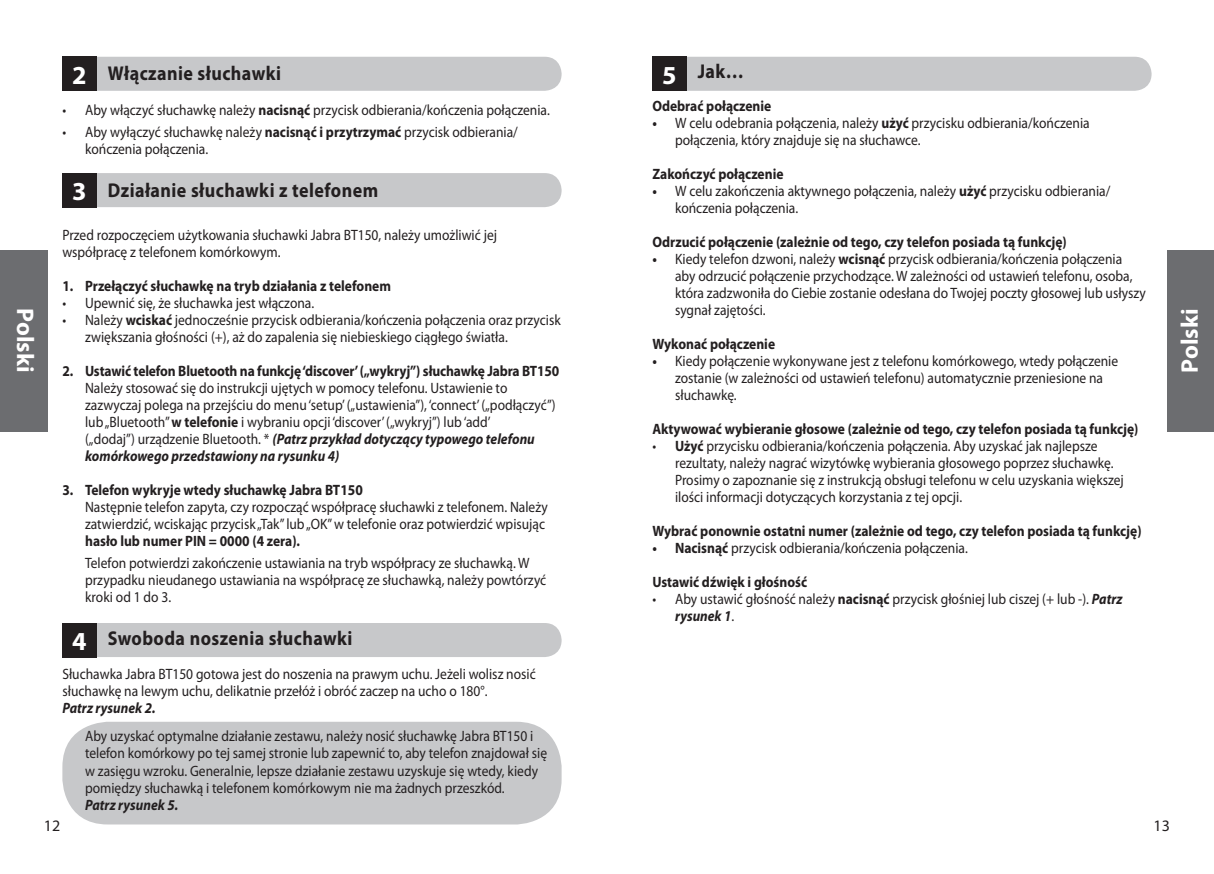
<style>
.page{position:relative;width:1214px;height:874px;background:#fff}
.page>*{position:absolute;margin:0;border:0;box-sizing:border-box;transform-origin:0 0}
.t1{font:700 26px "Myriad Pro";color:#fff}
.t2{font:700 24px "Myriad Pro";letter-spacing:.005em;color:#fff}
.t3{font:700 20px "Myriad Pro";letter-spacing:.025em;color:#231f20;scale:.9 1}
.t4{font:16px "Myriad Pro";color:#231f20}
.t5{font:15px/17px "Myriad Pro";color:#231f20;scale:.9 1}
.t6{font:700 15px "Myriad Pro";color:#231f20;scale:.9 1}
.t7{font:italic 700 15px "Myriad Pro";color:#231f20;scale:.9 1}
.s1{font-weight:700}
.s2{font-weight:700;font-style:italic}
</style>
<div class="page">
<div style="left:0;top:249px;width:47px;height:182px;background:#6c6d70"></div>
<div style="left:1166px;top:249px;width:47px;height:182px;background:#6c6d70"></div>
<div style="left:686px;top:57px;width:465px;height:34px;background:#c7c8ca"></div>
<div style="left:652px;top:57px;width:34px;height:34px;background:#231f20"></div>
<div style="left:62px;top:721px;width:499px;height:103px;background:#c7c8ca"></div>
<div style="left:96px;top:623px;width:465px;height:33px;background:#c7c8ca"></div>
<div style="left:62px;top:622px;width:34px;height:34px;background:#231f20"></div>
<div style="left:96px;top:57px;width:465px;height:34px;background:#c7c8ca"></div>
<div style="left:62px;top:57px;width:34px;height:34px;background:#231f20"></div>
<div style="left:96px;top:173px;width:465px;height:34px;background:#c7c8ca"></div>
<div style="left:62px;top:173px;width:34px;height:34px;background:#231f20"></div>
<h2 class="t2" style="left:39px;top:308px;width:66px;rotate:90deg">Polski</h2>
<h3 class="t3" style="left:108px;top:62px;width:194px">Włączanie słuchawki</h3>
<p class="t5" style="left:62px;top:101px;width:543px">• Aby włączyć słuchawkę należy <span class="s1">nacisnąć</span> przycisk odbierania/kończenia połączenia.</p>
<p class="t5" style="left:85px;top:123px;width:482px;text-indent:-23px">• Aby wyłączyć słuchawkę należy <span class="s1">nacisnąć i przytrzymać</span> przycisk odbierania/ kończenia połączenia.</p>
<h3 class="t3" style="left:108px;top:179px;width:302px">Działanie słuchawki z telefonem</h3>
<p class="t5" style="left:62px;top:226px;width:484px">Przed rozpoczęciem użytkowania słuchawki Jabra BT150, należy umożliwić jej współpracę z telefonem komórkowym.</p>
<p class="t6" style="left:62px;top:277px;width:366px">1. Przełączyć słuchawkę na tryb działania z telefonem</p>
<p class="t5" style="left:62px;top:294px;width:281px">• Upewnić się, że słuchawka jest włączona.</p>
<p class="t5" style="left:85px;top:311px;width:530px;text-indent:-23px">• Należy <span class="s1">wciskać</span> jednocześnie przycisk odbierania/kończenia połączenia oraz przycisk zwiększania głośności (+), aż do zapalenia się niebieskiego ciągłego światła.</p>
<p class="t6" style="left:62px;top:362px;width:553px">2. Ustawić telefon Bluetooth na funkcję ‘discover’ („wykryj”) słuchawkę Jabra BT150</p>
<p class="t5" style="left:85px;top:379px;width:524px">Należy stosować się do instrukcji ujętych w pomocy telefonu. Ustawienie to zazwyczaj polega na przejściu do menu ‘setup’ („ustawienia”), ‘connect’ („podłączyć”) lub „Bluetooth” <span class="s1">w telefonie</span> i wybraniu opcji ‘discover’ („wykryj”) lub ‘add’<br>(„dodaj”) urządzenie Bluetooth. * <span class="s2">(Patrz przykład dotyczący typowego telefonu komórkowego przedstawiony na rysunku 4)</span></p>
<p class="t6" style="left:62px;top:481px;width:335px">3. Telefon wykryje wtedy słuchawkę Jabra BT150</p>
<p class="t5" style="left:85px;top:498px;width:515px">Następnie telefon zapyta, czy rozpocząć współpracę słuchawki z telefonem. Należy zatwierdzić, wciskając przycisk „Tak”lub „OK” w telefonie oraz potwierdzić wpisując</p>
<p class="t6" style="left:85px;top:532px;width:240px">hasło lub numer PIN = 0000 (4 zera).</p>
<p class="t5" style="left:85px;top:554px;width:514px">Telefon potwierdzi zakończenie ustawiania na tryb współpracy ze słuchawką. W przypadku nieudanego ustawiania na współpracę ze słuchawką, należy powtórzyć kroki od 1 do 3.</p>
<h3 class="t3" style="left:108px;top:627px;width:273px">Swoboda noszenia słuchawki</h3>
<p class="t5" style="left:62px;top:665px;width:527px">Słuchawka Jabra BT150 gotowa jest do noszenia na prawym uchu. Jeżeli wolisz nosić słuchawkę na lewym uchu, delikatnie przełóż i obróć zaczep na ucho o 180°.</p>
<p class="t7" style="left:62px;top:699px;width:105px">Patrz rysunek 2.</p>
<p class="t5" style="left:85px;top:727px;width:515px">Aby uzyskać optymalne działanie zestawu, należy nosić słuchawkę Jabra BT150 i telefon komórkowy po tej samej stronie lub zapewnić to, aby telefon znajdował się w zasięgu wzroku. Generalnie, lepsze działanie zestawu uzyskuje się wtedy, kiedy pomiędzy słuchawką i telefonem komórkowym nie ma żadnych przeszkód.</p>
<p class="t7" style="left:85px;top:795px;width:105px">Patrz rysunek 5.</p>
<h1 class="t1" style="left:72px;top:60px;width:16px">2</h1>
<h1 class="t1" style="left:72px;top:176px;width:16px">3</h1>
<h1 class="t1" style="left:72px;top:626px;width:16px">4</h1>
<p class="t4" style="left:44px;top:816px;width:18px">12</p>
<h3 class="t3" style="left:697px;top:60px;width:53px">Jak…</h3>
<p class="t6" style="left:652px;top:97px;width:134px">Odebrać połączenie</p>
<p class="t5" style="left:675px;top:114px;width:462px;text-indent:-23px"><span class="s1">•</span> W celu odebrania połączenia, należy <span class="s1">użyć</span> przycisku odbierania/kończenia połączenia, który znajduje się na słuchawce.</p>
<p class="t6" style="left:652px;top:165px;width:147px">Zakończyć połączenie</p>
<p class="t5" style="left:675px;top:182px;width:485px;text-indent:-23px"><span class="s1">•</span> W celu zakończenia aktywnego połączenia, należy <span class="s1">użyć</span> przycisku odbierania/ kończenia połączenia.</p>
<p class="t6" style="left:652px;top:233px;width:462px">Odrzucić połączenie (zależnie od tego, czy telefon posiada tą funkcję)</p>
<p class="t5" style="left:675px;top:250px;width:524px;text-indent:-23px"><span class="s1">•</span> Kiedy telefon dzwoni, należy <span class="s1">wcisnąć</span> przycisk odbierania/kończenia połączenia aby odrzucić połączenie przychodzące. W zależności od ustawień telefonu, osoba, która zadzwoniła do Ciebie zostanie odesłana do Twojej poczty głosowej lub usłyszy sygnał zajętości.</p>
<p class="t6" style="left:652px;top:335px;width:138px">Wykonać połączenie</p>
<p class="t5" style="left:675px;top:352px;width:494px;text-indent:-23px"><span class="s1">•</span> Kiedy połączenie wykonywane jest z telefonu komórkowego, wtedy połączenie zostanie (w zależności od ustawień telefonu) automatycznie przeniesione na słuchawkę.</p>
<p class="t6" style="left:652px;top:420px;width:541px">Aktywować wybieranie głosowe (zależnie od tego, czy telefon posiada tą funkcję)</p>
<p class="t5" style="left:675px;top:437px;width:500px;text-indent:-23px">• <span class="s1">Użyć</span> przycisku odbierania/kończenia połączenia. Aby uzyskać jak najlepsze rezultaty, należy nagrać wizytówkę wybierania głosowego poprzez słuchawkę.<br>Prosimy o zapoznanie się z instrukcją obsługi telefonu w celu uzyskania większej ilości informacji dotyczących korzystania z tej opcji.</p>
<p class="t6" style="left:652px;top:522px;width:545px">Wybrać ponownie ostatni numer (zależnie od tego, czy telefon posiada tą funkcję)</p>
<p class="t5" style="left:652px;top:539px;width:352px"><span class="s1">• Nacisnąć</span> przycisk odbierania/kończenia połączenia.</p>
<p class="t6" style="left:652px;top:573px;width:173px">Ustawić dźwięk i głośność</p>
<p class="t5" style="left:675px;top:590px;width:498px;text-indent:-23px">• Aby ustawić głośność należy <span class="s1">nacisnąć</span> przycisk głośniej lub ciszej (+ lub -). <span class="s2">Patrz rysunek 1</span>.</p>
<h1 class="t1" style="left:662px;top:60px;width:16px">5</h1>
<h2 class="t2" style="left:1176px;top:372px;width:66px;rotate:-90deg">Polski</h2>
<p class="t4" style="left:1153px;top:816px;width:18px">13</p>
</div>
